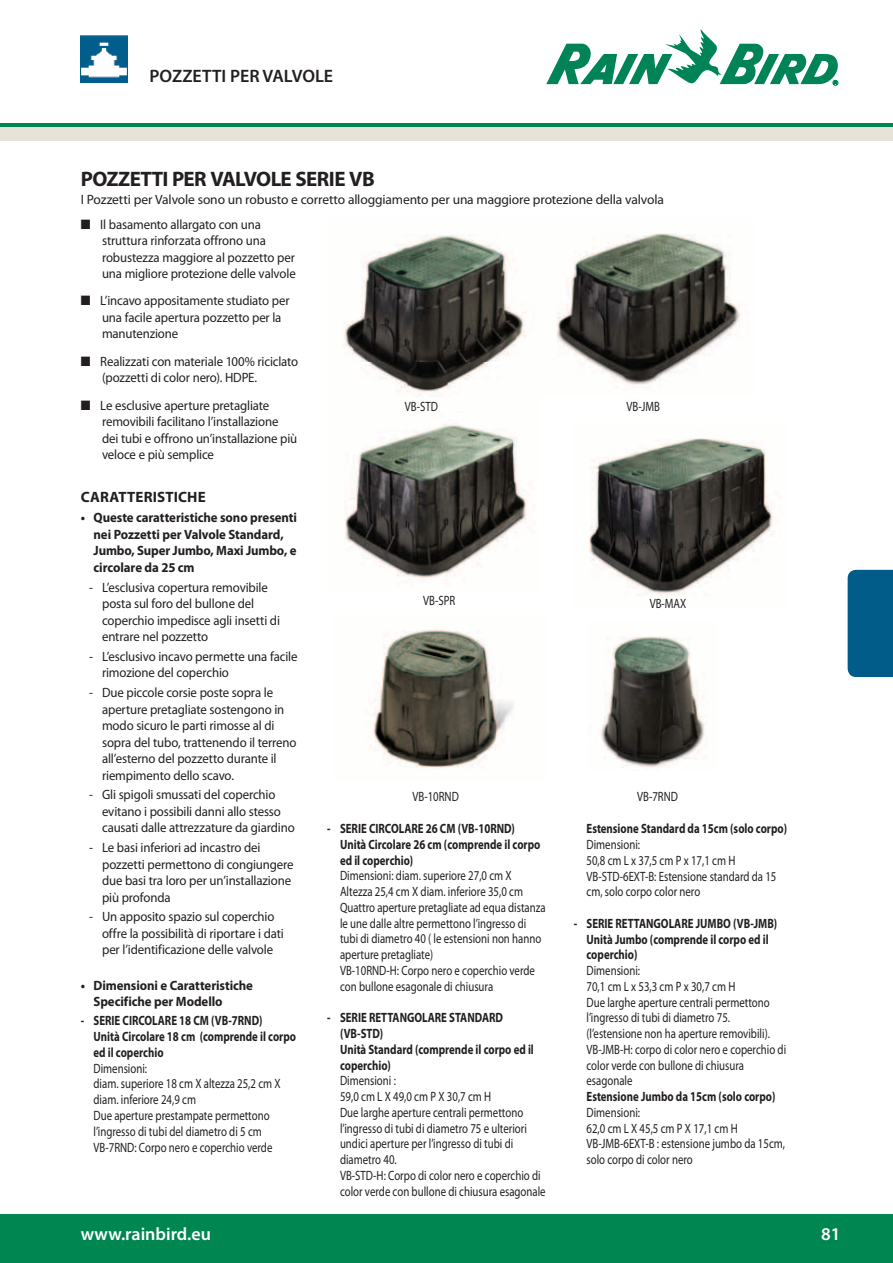
<style>
.page{position:relative;width:893px;height:1263px;background:#fff}
.page>*{position:absolute;margin:0;border:0;box-sizing:border-box;transform-origin:0 0}
.t1{font:700 21px "Myriad Pro";letter-spacing:-.03em;color:#231f20}
.t2{font:600 18px "Myriad Pro";color:#231f20}
.t3{font:600 18px "Myriad Pro";color:#fff}
.t4{font:700 15px "Myriad Pro";letter-spacing:.01em;color:#231f20}
.t5{font:13.5px/15.8px "Myriad Pro";letter-spacing:-.005em;color:#231f20;scale:.8 1}
.t6{font:13.5px/16.5px "Myriad Pro";letter-spacing:-.005em;color:#231f20;scale:.95 1}
.t7{font:700 13.5px/15.8px "Myriad Pro";color:#231f20;scale:.8 1}
.t8{font:700 13.5px/16.5px "Myriad Pro";color:#231f20;scale:.95 1}
.t9{font:13.5px "Myriad Pro";letter-spacing:-.005em;color:#231f20}
</style>
<div class="page">
<img style="left:81px;top:35px;width:47px;height:47px">
<div style="left:848px;top:570px;width:45px;height:107px;background:#015c8a"></div>
<img style="left:343px;top:235px;width:184px;height:162px">
<img style="left:589px;top:438px;width:188px;height:158px">
<img style="left:557px;top:233px;width:184px;height:155px">
<img style="left:368px;top:629px;width:145px;height:139px">
<img style="left:344px;top:423px;width:190px;height:162px">
<img style="left:600px;top:636px;width:107px;height:132px">
<svg style="left:546px;top:29px;width:292px;height:57px"></svg>
<div style="left:0;top:123px;width:893px;height:5px;background:#008751"></div>
<div style="left:0;top:127px;width:893px;height:14px;background:#e8e3d9"></div>
<div style="left:0;top:1215px;width:893px;height:48px;background:#008751"></div>
<h2 class="t2" style="left:150px;top:65px;width:185px">POZZETTI PER VALVOLE</h2>
<h1 class="t1" style="left:81px;top:165px;width:295px">POZZETTI PER VALVOLE SERIE VB</h1>
<p class="t9" style="left:81px;top:191px;width:585px">I Pozzetti per Valvole sono un robusto e corretto alloggiamento per una maggiore protezione della valvola</p>
<p class="t6" style="left:102px;top:216px;width:205px;text-indent:-21px">■ Il basamento allargato con una struttura rinforzata offrono una robustezza maggiore al pozzetto per una migliore protezione delle valvole</p>
<p class="t6" style="left:102px;top:292px;width:199px;text-indent:-21px">■ L’incavo appositamente studiato per una facile apertura pozzetto per la manutenzione</p>
<p class="t6" style="left:102px;top:353px;width:208px;text-indent:-21px">■ Realizzati con materiale 100% riciclato (pozzetti di color nero). hDPE.</p>
<p class="t6" style="left:102px;top:396px;width:207px;text-indent:-21px">■ Le esclusive aperture pretagliate removibili facilitano l’installazione dei tubi e offrono un’installazione più veloce e più semplice</p>
<p class="t4" style="left:81px;top:487px;width:126px">CARATTERISTICHE</p>
<p class="t8" style="left:94px;top:509px;width:216px;text-indent:-13px">• Queste caratteristiche sono presenti nei Pozzetti per Valvole Standard,<br>Jumbo, Super Jumbo, Maxi Jumbo, e circolare da 25 cm</p>
<p class="t6" style="left:102px;top:579px;width:189px;text-indent:-13px">- L’esclusiva copertura removibile posta sul foro del bullone del coperchio impedisce agli insetti di entrare nel pozzetto</p>
<p class="t6" style="left:102px;top:648px;width:207px;text-indent:-13px">- L’esclusivo incavo permette una facile rimozione del coperchio</p>
<p class="t6" style="left:102px;top:684px;width:206px;text-indent:-13px">- Due piccole corsie poste sopra le aperture pretagliate sostengono in modo sicuro le parti rimosse al di sopra del tubo, trattenendo il terreno all’esterno del pozzetto durante il riempimento dello scavo.</p>
<p class="t6" style="left:102px;top:786px;width:204px;text-indent:-13px">- Gli spigoli smussati del coperchio evitano i possibili danni allo stesso causati dalle attrezzature da giardino</p>
<p class="t6" style="left:102px;top:839px;width:203px;text-indent:-13px">- Le basi inferiori ad incastro dei pozzetti permettono di congiungere due basi tra loro per un’installazione più profonda</p>
<p class="t6" style="left:102px;top:908px;width:193px;text-indent:-13px">- Un apposito spazio sul coperchio offre la possibilità di riportare i dati per l’identificazione delle valvole</p>
<p class="t8" style="left:94px;top:977px;width:169px;text-indent:-13px">• Dimensioni e Caratteristiche<br>Specifiche per Modello</p>
<p class="t7" style="left:94px;top:1012px;width:255px;text-indent:-13px">- SERIE CIRCOLARE 18 CM (VB-7RND)<br>Unità Circolare 18 cm (comprende il corpo ed il coperchio</p>
<p class="t5" style="left:94px;top:1060px;width:235px">Dimensioni:<br>diam. superiore 18 cm X altezza 25,2 cm X diam. inferiore 24,9 cm<br>Due aperture prestampate permettono l’ingresso di tubi del diametro di 5 cm<br>VB-7RND: Corpo nero e coperchio verde</p>
<p class="t5" style="left:405px;top:399px;width:43px">VB-STD</p>
<p class="t5" style="left:627px;top:399px;width:43px">VB-JMB</p>
<p class="t5" style="left:423px;top:593px;width:42px">VB-SPR</p>
<p class="t5" style="left:650px;top:596px;width:47px">VB-MAX</p>
<p class="t5" style="left:412px;top:788px;width:60px">VB-10RND</p>
<p class="t5" style="left:637px;top:788px;width:53px">VB-7RND</p>
<p class="t7" style="left:586px;top:820px;width:252px">Estensione Standard da 15cm (solo corpo)</p>
<p class="t5" style="left:586px;top:836px;width:239px">Dimensioni:<br>50,8 cm L x 37,5 cm P x 17,1 cm H<br>VB-STD-6EXT-B: Estensione standard da 15 cm, solo corpo color nero</p>
<p class="t7" style="left:586px;top:915px;width:240px;text-indent:-13px">- SERIE RETTANGOLARE JUMBO (VB-JMB)<br>Unità Jumbo (comprende il corpo ed il coperchio)</p>
<p class="t5" style="left:586px;top:962px;width:251px">Dimensioni:<br>70,1 cm L x 53,3 cm P x 30,7 cm H<br>Due larghe aperture centrali permettono l’ingresso di tubi di diametro 75. (l’estensione non ha aperture removibili).<br>VB-JMB-h: corpo di color nero e coperchio di color verde con bullone di chiusura esagonale</p>
<p class="t7" style="left:586px;top:1088px;width:238px">Estensione Jumbo da 15cm (solo corpo)</p>
<p class="t5" style="left:586px;top:1104px;width:250px">Dimensioni:<br>62,0 cm L X 45,5 cm P X 17,1 cm h<br>VB-JMB-6EXT-B : estensione jumbo da 15cm, solo corpo di color nero</p>
<p class="t7" style="left:340px;top:820px;width:252px;text-indent:-13px">- SERIE CIRCOLARE 26 CM (VB-10RND)<br>Unità Circolare 26 cm (comprende il corpo ed il coperchio)</p>
<p class="t5" style="left:340px;top:868px;width:259px">Dimensioni: diam. superiore 27,0 cm X Altezza 25,4 cm X diam. inferiore 35,0 cm Quattro aperture pretagliate ad equa distanza le une dalle altre permettono l’ingresso di tubi di diametro 40 ( le estensioni non hanno aperture pretagliate)<br>VB-10RND-h: Corpo nero e coperchio verde con bullone esagonale di chiusura</p>
<p class="t7" style="left:340px;top:1009px;width:244px;text-indent:-13px">- SERIE RETTANGOLARE STANDARD (VB-STD)<br>Unità Standard (comprende il corpo ed il coperchio)</p>
<p class="t5" style="left:340px;top:1073px;width:259px">Dimensioni :<br>59,0 cm L X 49,0 cm P X 30,7 cm h<br>Due larghe aperture centrali permettono l’ingresso di tubi di diametro 75 e ulteriori undici aperture per l’ingresso di tubi di diametro 40.<br>VB-STD-h: Corpo di color nero e coperchio di color verde con bullone di chiusura esagonale</p>
<h2 class="t3" style="left:81px;top:1223px;width:132px">www.rainbird.eu</h2>
<h2 class="t3" style="left:821px;top:1223px;width:21px">81</h2>
</div>
